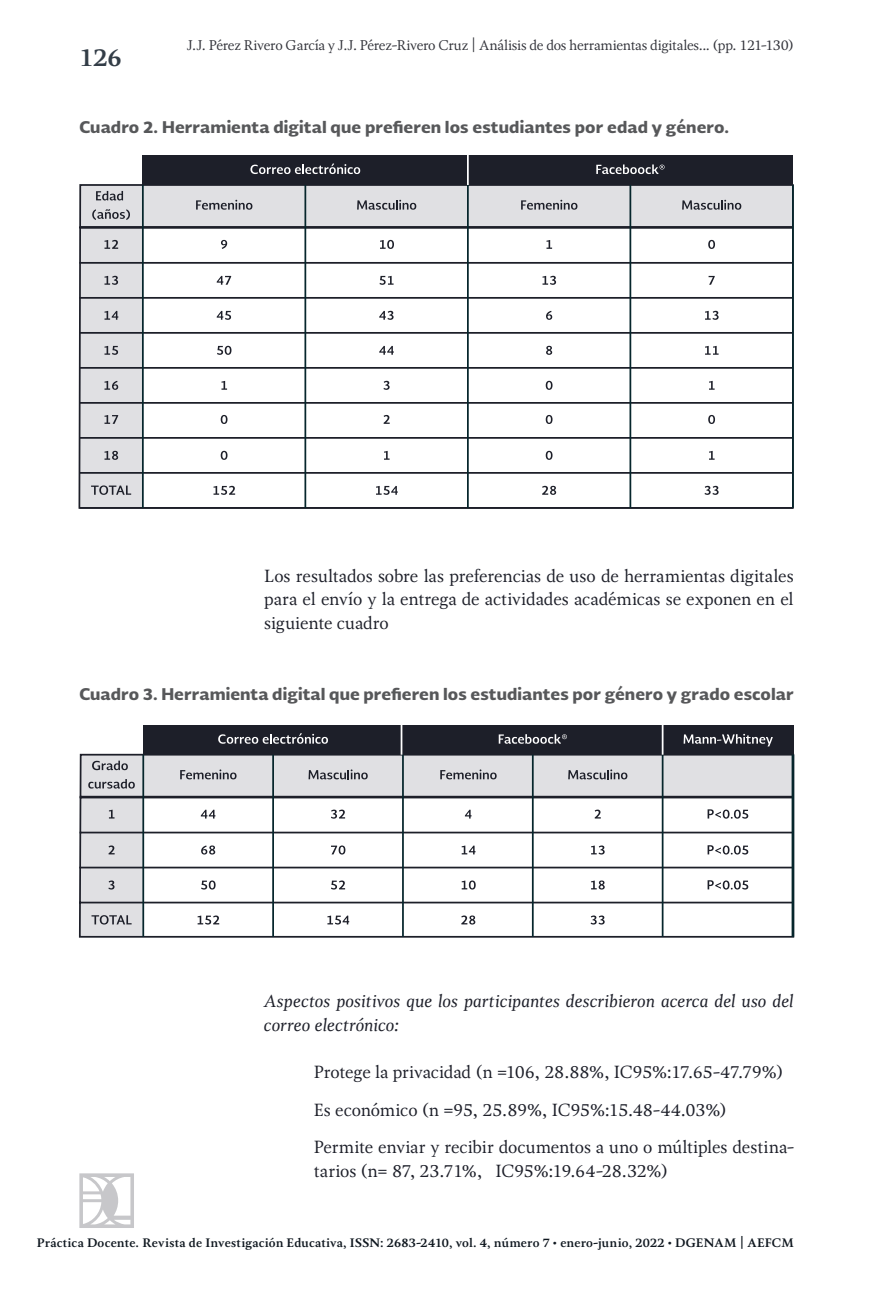
<style>
.page{position:relative;width:893px;height:1290px;background:#fff}
.page>*{position:absolute;margin:0;border:0;box-sizing:border-box;transform-origin:0 0}
.t1{font:700 24.5px "Soberana Texto";color:#333d47}
.t2{font:17.5px/23.6px "Soberana Texto";letter-spacing:-.005em;color:#1d1f29;text-align:justify}
.t3{font:italic 17.5px/23.6px "Soberana Texto";letter-spacing:-.005em;color:#1d1f29}
.t4{font:900 15.75px "Soberana Sans";letter-spacing:.005em;color:#57585a}
.t5{font:14px "Soberana Texto";letter-spacing:-.02em;color:#313239}
.t6{font:700 12.25px "Soberana Texto";letter-spacing:.015em;color:#101820}
</style>
<div class="page">
<div style="left:143px;top:155px;width:650px;height:30px;background:#1d1f29"></div>
<svg style="left:78px;top:183px;width:716px;height:326px"></svg>
<hr style="left:142px;top:185px;width:2px;height:323px;background:#06262c">
<hr style="left:792px;top:185px;width:2px;height:323px;background:#06262c">
<hr style="left:467px;top:185px;width:2px;height:323px;background:#06262c">
<hr style="left:304px;top:185px;width:2px;height:323px;background:#06262c">
<hr style="left:629px;top:185px;width:2px;height:323px;background:#06262c">
<hr style="left:467px;top:154px;width:2px;height:31px;background:#fff">
<svg style="left:105px;top:240px;width:13px;height:9px"></svg>
<svg style="left:221px;top:240px;width:6px;height:9px"></svg>
<svg style="left:380px;top:240px;width:14px;height:9px"></svg>
<svg style="left:546px;top:240px;width:6px;height:9px"></svg>
<svg style="left:708px;top:240px;width:7px;height:9px"></svg>
<svg style="left:217px;top:276px;width:14px;height:9px"></svg>
<svg style="left:380px;top:276px;width:14px;height:9px"></svg>
<svg style="left:542px;top:276px;width:14px;height:9px"></svg>
<svg style="left:709px;top:276px;width:6px;height:9px"></svg>
<svg style="left:217px;top:311px;width:14px;height:9px"></svg>
<svg style="left:379px;top:311px;width:15px;height:9px"></svg>
<svg style="left:546px;top:311px;width:6px;height:9px"></svg>
<svg style="left:705px;top:311px;width:14px;height:9px"></svg>
<svg style="left:217px;top:346px;width:14px;height:9px"></svg>
<svg style="left:379px;top:346px;width:15px;height:9px"></svg>
<svg style="left:546px;top:346px;width:6px;height:9px"></svg>
<svg style="left:705px;top:346px;width:14px;height:9px"></svg>
<svg style="left:221px;top:381px;width:6px;height:9px"></svg>
<svg style="left:383px;top:381px;width:7px;height:9px"></svg>
<svg style="left:546px;top:381px;width:6px;height:9px"></svg>
<svg style="left:709px;top:381px;width:6px;height:9px"></svg>
<svg style="left:221px;top:415px;width:6px;height:9px"></svg>
<svg style="left:384px;top:415px;width:6px;height:9px"></svg>
<svg style="left:546px;top:415px;width:6px;height:9px"></svg>
<svg style="left:708px;top:415px;width:7px;height:9px"></svg>
<svg style="left:221px;top:451px;width:6px;height:9px"></svg>
<svg style="left:384px;top:451px;width:6px;height:9px"></svg>
<svg style="left:546px;top:451px;width:6px;height:9px"></svg>
<svg style="left:709px;top:451px;width:6px;height:9px"></svg>
<svg style="left:214px;top:486px;width:21px;height:9px"></svg>
<svg style="left:376px;top:486px;width:22px;height:9px"></svg>
<svg style="left:542px;top:486px;width:14px;height:9px"></svg>
<svg style="left:704px;top:486px;width:15px;height:9px"></svg>
<svg style="left:105px;top:276px;width:13px;height:9px"></svg>
<svg style="left:105px;top:311px;width:13px;height:9px"></svg>
<svg style="left:105px;top:346px;width:13px;height:9px"></svg>
<svg style="left:105px;top:381px;width:13px;height:9px"></svg>
<svg style="left:105px;top:415px;width:13px;height:9px"></svg>
<svg style="left:105px;top:451px;width:13px;height:9px"></svg>
<svg style="left:91px;top:485px;width:40px;height:10px"></svg>
<svg style="left:196px;top:200px;width:56px;height:10px"></svg>
<svg style="left:250px;top:163px;width:110px;height:11px"></svg>
<svg style="left:596px;top:164px;width:69px;height:10px"></svg>
<svg style="left:357px;top:200px;width:59px;height:10px"></svg>
<svg style="left:682px;top:200px;width:59px;height:10px"></svg>
<svg style="left:521px;top:200px;width:56px;height:10px"></svg>
<div style="left:143px;top:725px;width:650px;height:30px;background:#1d1f29"></div>
<svg style="left:78px;top:753px;width:717px;height:185px"></svg>
<hr style="left:142px;top:755px;width:2px;height:182px;background:#06262c">
<hr style="left:792px;top:755px;width:2px;height:182px;background:#06262c">
<hr style="left:402px;top:755px;width:2px;height:182px;background:#06262c">
<hr style="left:272px;top:755px;width:2px;height:182px;background:#06262c">
<hr style="left:532px;top:755px;width:2px;height:182px;background:#06262c">
<hr style="left:662px;top:755px;width:1px;height:182px;background:#06262c">
<hr style="left:401px;top:723px;width:1px;height:32px;background:#fff">
<hr style="left:662px;top:723px;width:1px;height:32px;background:#fff">
<svg style="left:109px;top:810px;width:6px;height:8px"></svg>
<svg style="left:201px;top:810px;width:14px;height:8px"></svg>
<svg style="left:331px;top:809px;width:14px;height:10px"></svg>
<svg style="left:465px;top:810px;width:7px;height:8px"></svg>
<svg style="left:595px;top:809px;width:6px;height:9px"></svg>
<svg style="left:708px;top:809px;width:40px;height:10px"></svg>
<svg style="left:201px;top:845px;width:14px;height:9px"></svg>
<svg style="left:331px;top:845px;width:14px;height:9px"></svg>
<svg style="left:462px;top:845px;width:14px;height:9px"></svg>
<svg style="left:462px;top:880px;width:14px;height:9px"></svg>
<svg style="left:461px;top:915px;width:14px;height:9px"></svg>
<svg style="left:591px;top:845px;width:14px;height:9px"></svg>
<svg style="left:708px;top:845px;width:40px;height:9px"></svg>
<svg style="left:201px;top:880px;width:15px;height:9px"></svg>
<svg style="left:331px;top:880px;width:14px;height:9px"></svg>
<svg style="left:591px;top:880px;width:14px;height:9px"></svg>
<svg style="left:708px;top:880px;width:40px;height:9px"></svg>
<svg style="left:198px;top:915px;width:21px;height:9px"></svg>
<svg style="left:327px;top:915px;width:22px;height:9px"></svg>
<svg style="left:591px;top:915px;width:14px;height:9px"></svg>
<svg style="left:108px;top:845px;width:7px;height:9px"></svg>
<svg style="left:108px;top:880px;width:7px;height:9px"></svg>
<svg style="left:91px;top:915px;width:41px;height:9px"></svg>
<svg style="left:180px;top:769px;width:57px;height:10px"></svg>
<svg style="left:218px;top:733px;width:110px;height:11px"></svg>
<svg style="left:499px;top:734px;width:68px;height:10px"></svg>
<svg style="left:684px;top:734px;width:89px;height:12px"></svg>
<svg style="left:309px;top:769px;width:59px;height:10px"></svg>
<svg style="left:568px;top:769px;width:59px;height:10px"></svg>
<svg style="left:440px;top:769px;width:57px;height:10px"></svg>
<svg style="left:79px;top:1173px;width:55px;height:55px"></svg>
<h1 class="t1" style="left:79px;top:42px;width:44px">126</h1>
<p class="t5" style="left:187px;top:37px;width:608px">J.J. Pérez Rivero García y J.J. Pérez-Rivero Cruz | Análisis de dos herramientas digitales... (pp. 121-130)</p>
<p class="t4" style="left:79px;top:116px;width:651px">Cuadro 2. Herramienta digital que prefieren los estudiantes por edad y género.</p>
<p class="t2" style="left:264px;top:564px;width:531px">Los resultados sobre las preferencias de uso de herramientas digitales para el envío y la entrega de actividades académicas se exponen en el siguiente cuadro</p>
<p class="t4" style="left:79px;top:683px;width:716px">Cuadro 3. Herramienta digital que prefieren los estudiantes por género y grado escolar</p>
<p class="t3" style="left:264px;top:989px;width:531px">Aspectos positivos que los participantes describieron acerca del uso del correo electrónico:</p>
<p class="t2" style="left:314px;top:1053px;width:482px;line-height:37.6px;text-align:left">Protege la privacidad (n =106, 28.88%, IC95%:17.65-47.79%)<br>Es económico (n =95, 25.89%, IC95%:15.48-44.03%)<br>Permite enviar y recibir documentos a uno o múltiples destina-</p>
<p class="t2" style="left:314px;top:1159px;width:355px">tarios (n= 87, 23.71%, IC95%:19.64-28.32%)</p>
<p class="t6" style="left:37px;top:1235px;width:758px">Práctica Docente. Revista de Investigación Educativa, ISSN: 2683-2410, vol. 4, número 7 • enero-junio, 2022 • DGENAM | AEFCM</p>
</div>
